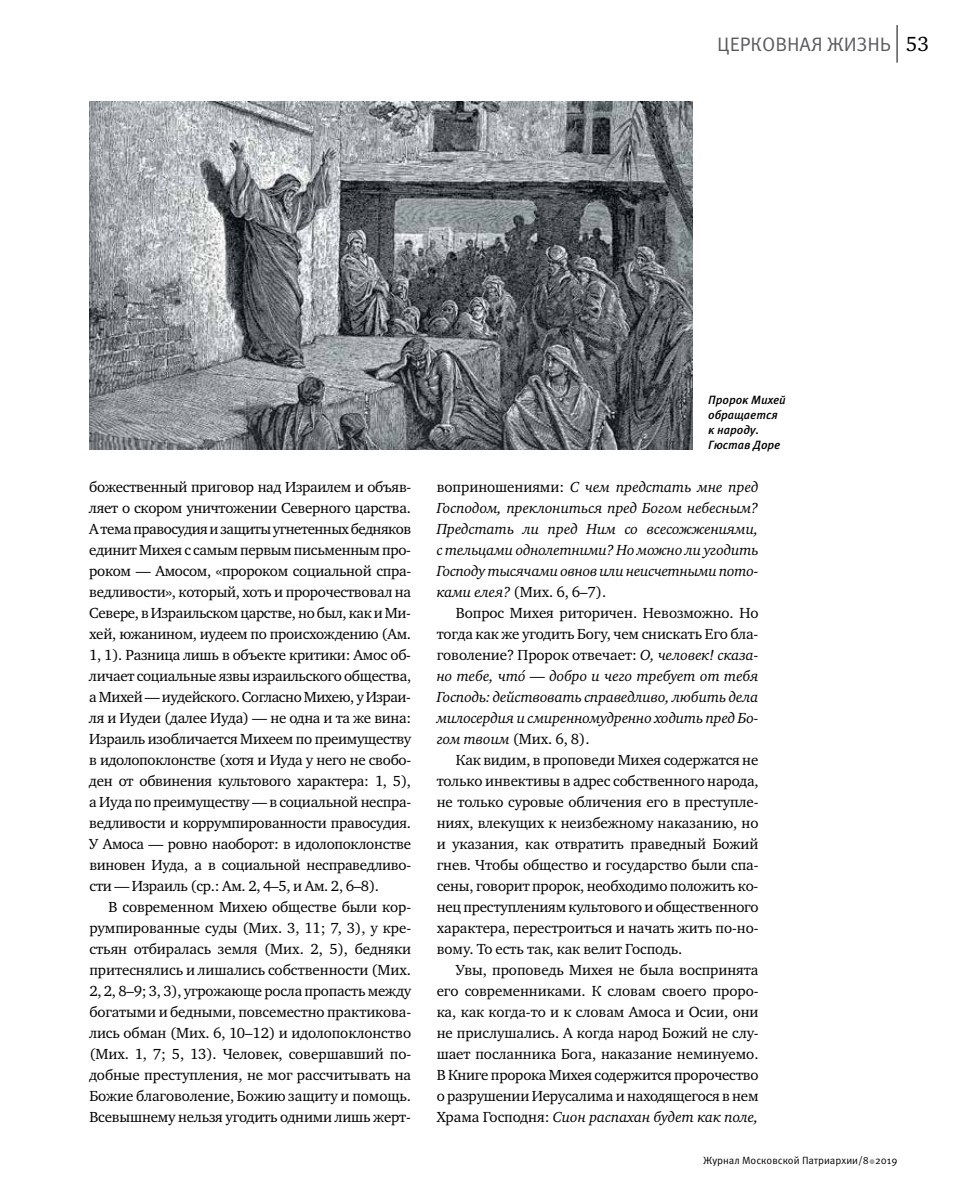
<style>
.page{position:relative;width:957px;height:1191px;background:#fff}
.page>*{position:absolute;margin:0;border:0;box-sizing:border-box;transform-origin:0 0}
.t1{font:19.5px "Meta Pro";letter-spacing:-.005em;color:#58595b}
.t2{font:15px/21px "Charter ITC";letter-spacing:-.01em;color:#000;text-align:justify}
.t3{font:italic 15px/21px "Charter ITC";letter-spacing:-.01em;color:#000;text-align:justify}
.t4{font:italic 500 12px/15px "Meta Pro";letter-spacing:-.005em;color:#000}
.t5{font:10.5px "Meta Pro";color:#000}
.s1{font-family:"Charter ITC";font-size:21px;color:#000}
.s2{font-style:normal}
.s3{font-style:italic}
</style>
<div class="page">
<hr style="left:896px;top:25px;width:1px;height:38px;background:#000">
<svg style="left:869px;top:1159px;width:5px;height:5px"></svg>
<img style="left:89px;top:101px;width:603px;height:349px">
<h1 class="t1" style="left:717px;top:32px;width:213px">ЦЕРКОВНАЯ ЖИЗНЬ <span class="s1">53</span></h1>
<p class="t2" style="left:89px;top:476px;width:323px">божественный приговор над Израилем и объяв&shy;ляет о скором уничтожении Северного царства.<br>Атема правосудия и защиты угнетенных бедняков единит Михея с самым первым письменным про&shy;роком — Амосом, «пророком социальной спра&shy;ведливости», который, хоть и пророчествовал на Севере, в Израильском царстве, но был, как и Ми&shy;хей, южанином, иудеем по происхождению (Ам.<br>1, 1). Разница лишь в объекте критики: Амос об&shy;личает социальные язвы израильского общества, а Михей — иудейского. Согласно Михею, у Израи&shy;ля и Иудеи (далее Иуда) — не одна и та же вина:<br>Израиль изобличается Михеем по преимуществу в идолопоклонстве (хотя и Иуда у него не свобо&shy;ден от обвинения культового характера: 1, 5), а Иуда по преимуществу — в социальной неспра&shy;ведливости и коррумпированности правосудия.<br>У Амоса — ровно наоборот: в идолопоклонстве виновен Иуда, а в социальной несправедливо&shy;сти — Израиль (ср.: Ам. 2, 4–5, и Ам. 2, 6–8).</p>
<p class="t2" style="left:89px;top:896px;width:323px;text-indent:19px">В современном Михею обществе были кор&shy;румпированные суды (Мих. 3, 11; 7, 3), у кре&shy;стьян отбиралась земля (Мих. 2, 5), бедняки притеснялись и лишались собственности (Мих.<br>2, 2, 8–9; 3, 3), угрожающе росла пропасть между богатыми и бедными, повсеместно практикова&shy;лись обман (Мих. 6, 10–12) и идолопоклонство (Мих. 1, 7; 5, 13). Человек, совершавший по&shy;добные преступления, не мог рассчитывать на Божие благоволение, Божию защиту и помощь.<br>Всевышнему нельзя угодить одними лишь жерт-</p>
<p class="t4" style="left:708px;top:393px;width:79px">Пророк Михей обращается к народу.<br>Гюстав Доре</p>
<p class="t3" style="left:437px;top:476px;width:323px"><span class="s2">воприношениями:</span> С чем предстать мне пред Господом, преклониться пред Богом небесным?<br>Предстать ли пред Ним со всесожжениями, с тельцами однолетними? Но можно ли угодить Господу тысячами овнов или неисчетными пото&shy;ками елея? <span class="s2">(Мих. 6, 6–7).</span></p>
<p class="t3" style="left:437px;top:602px;width:323px;text-indent:19px"><span class="s2">Вопрос Михея риторичен. Невозможно. Но тогда как же угодить Богу, чем снискать Его бла&shy;говоление? Пророк отвечает:</span> О, человек! сказа&shy;но тебе, что` — добро и чего требует от тебя Господь: действовать справедливо, любить дела милосердия и смиренномудренно ходить пред Бо&shy;гом твоим <span class="s2">(Мих. 6, 8).</span></p>
<p class="t2" style="left:437px;top:749px;width:323px;text-indent:19px">Как видим, в проповеди Михея содержатся не только инвективы в адрес собственного народа, не только суровые обличения его в преступле&shy;ниях, влекущих к неизбежному наказанию, но и указания, как отвратить праведный Божий гнев. Чтобы общество и государство были спа&shy;сены, говорит пророк, необходимо положить ко&shy;нец преступлениям культового и общественного характера, перестроиться и начать жить по-но&shy;вому. То есть так, как велит Господь.</p>
<p class="t2" style="left:437px;top:959px;width:323px;text-indent:19px">Увы, проповедь Михея не была воспринята его современниками. К словам своего проро&shy;ка, как когда-то и к словам Амоса и Осии, они не прислушались. А когда народ Божий не слу&shy;шает посланника Бога, наказание неминуемо.<br>В Книге пророка Михея содержится пророчество о разрушении Иерусалима и находящегося в нем Храма Господня: <span class="s3">Сион распахан будет как поле,</span></p>
<p class="t5" style="left:703px;top:1153px;width:196px">Журнал Московской Патриархии/8 2019</p>
</div>
